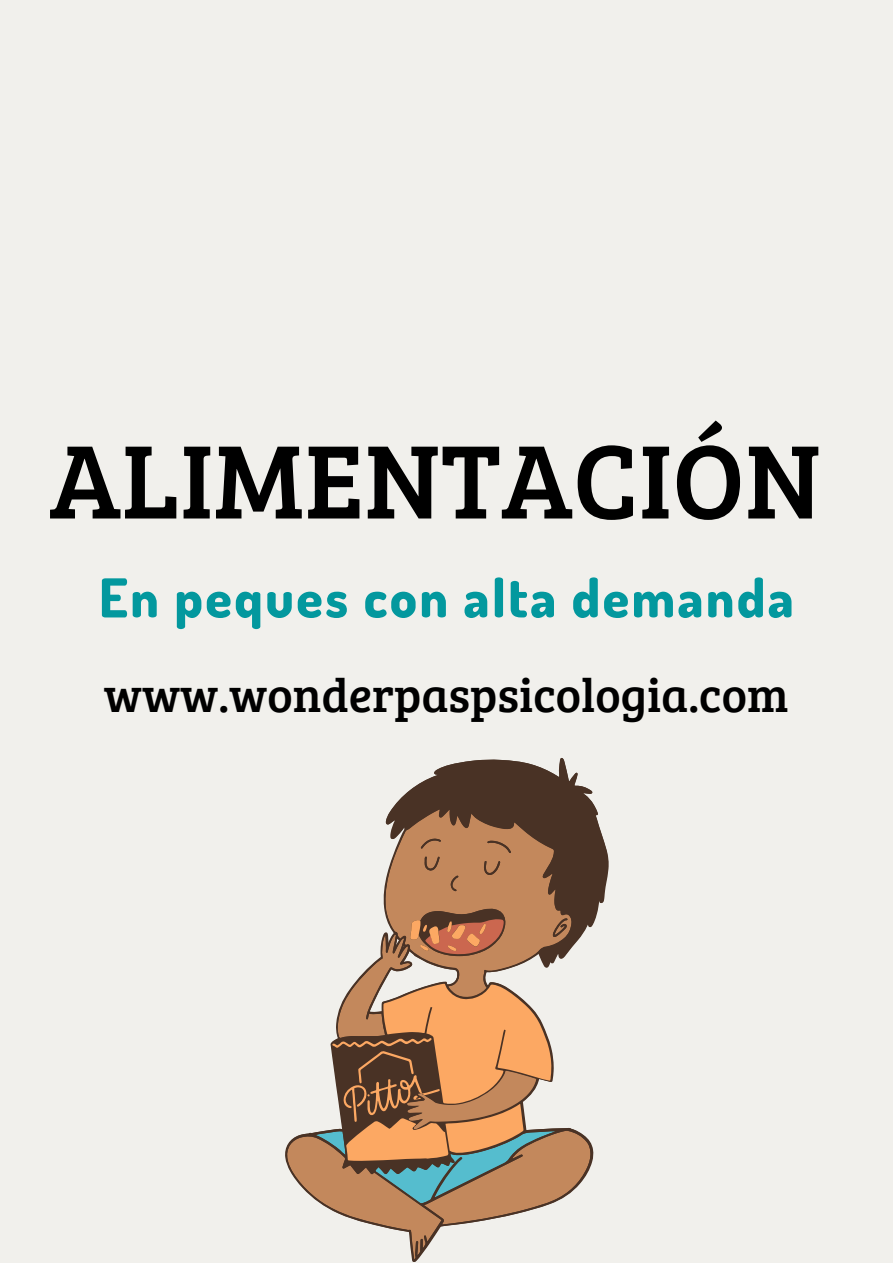
<style>
.page{position:relative;width:893px;height:1264px;background:#fff}
.page>*{position:absolute;margin:0;border:0;box-sizing:border-box;transform-origin:0 0}
.t1{font:108px "Bree Serif";letter-spacing:.005em;color:#000}
.t2{font:800 53.55px "Dosis";letter-spacing:.045em;color:#03989e}
.t3{font:48px "Bree Serif";color:#000}
</style>
<div class="page">
<div style="left:0;top:0;width:892px;height:1262px;background:#f1f0ec"></div>
<svg style="left:285px;top:758px;width:324px;height:504px"></svg>
<svg style="left:332px;top:919px;width:219px;height:241px"></svg>
<h1 class="t1" style="left:49px;top:402px;width:773px">ALIMENTACIÓN</h1>
<p class="t2" style="left:99px;top:562px;width:696px">En peques con alta demanda</p>
<p class="t3" style="left:104px;top:659px;width:686px">www.wonderpaspsicologia.com</p>
</div>
